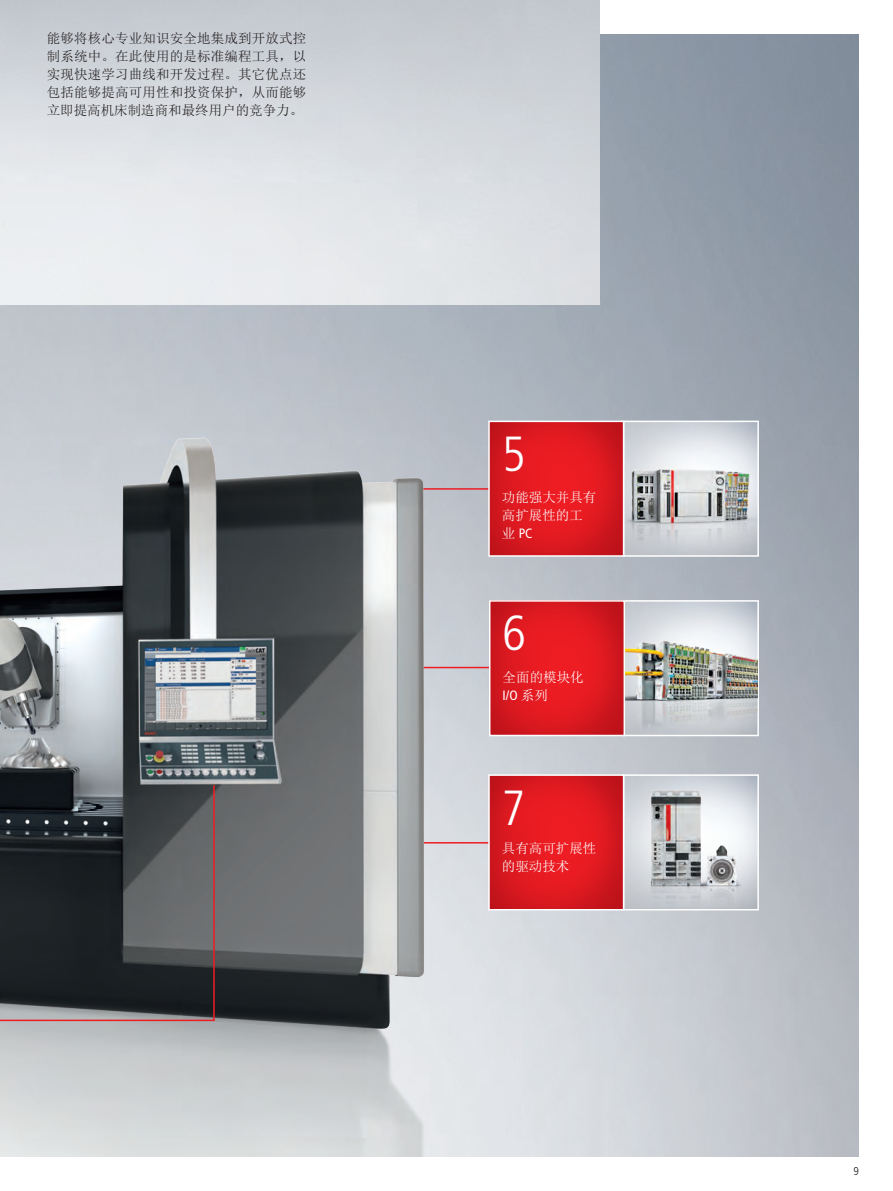
<style>
.page{position:relative;width:893px;height:1191px;background:#fff}
.page>*{position:absolute;margin:0;border:0;box-sizing:border-box;transform-origin:0 0}
.t1{font:300 condensed 49.2px "Frutiger LT Pro";color:#fff}
._03_copytext_mit_Ein{font:13.5px/18px "Sim Sun";letter-spacing:.01em;color:#231f20;text-align:justify}
._03_copytext_negativ{font:13.5px/18px "Sim Sun";color:#fff}
.t2{font:300 condensed 11.25px "Frutiger LT Pro";color:#231f20}
.s1{font-family:"Frutiger LT Pro";font-stretch:condensed}
</style>
<div class="page">
<img style="left:530px;top:423px;width:226px;height:131px">
<div style="left:623px;top:420px;width:136px;height:137px;border:2px solid #fff"></div>
<img style="left:0;top:401px;width:530px;height:756px">
<img style="left:624px;top:462px;width:134px;height:93px">
<div style="left:488px;top:420px;width:136px;height:137px;border:2px solid #fff"></div>
<svg style="left:0;top:783px;width:215px;height:238px;background:#383a3d"></svg>
<img style="left:491px;top:777px;width:130px;height:130px">
<div style="left:623px;top:774px;width:136px;height:136px;border:2px solid #fff"></div>
<div style="left:488px;top:774px;width:136px;height:136px;border:2px solid #fff"></div>
<img style="left:492px;top:603px;width:264px;height:130px">
<div style="left:623px;top:600px;width:136px;height:136px;border:2px solid #fff"></div>
<img style="left:625px;top:618px;width:132px;height:116px">
<img style="left:626px;top:776px;width:145px;height:87px">
<img style="left:626px;top:863px;width:145px;height:124px">
<div style="left:489px;top:600px;width:136px;height:136px;border:2px solid #fff"></div>
<p class="_03_copytext_mit_Ein" style="left:47px;top:29px;width:261px">能够将核心专业知识安全地集成到开放式控制系统中。在此使用的是标准编程工具，以实现快速学习曲线和开发过程。其它优点还包括能够提高可用性和投资保护，从而能够立即提高机床制造商和最终用户的竞争力。</p>
<p class="t1" style="left:502px;top:425px;width:25px">5</p>
<p class="_03_copytext_negativ" style="left:502px;top:488px;width:96px">功能强大并具有高扩展性的工业 <span class="s1">PC</span></p>
<p class="t1" style="left:503px;top:605px;width:25px">6</p>
<p class="_03_copytext_negativ" style="left:503px;top:668px;width:82px">全面的模块化<br><span class="s1">I/O</span> 系列</p>
<p class="t1" style="left:502px;top:779px;width:25px">7</p>
<p class="_03_copytext_negativ" style="left:502px;top:839px;width:96px">具有高可扩展性的驱动技术</p>
<p class="t2" style="left:853px;top:1164px;width:7px">9</p>
</div>
